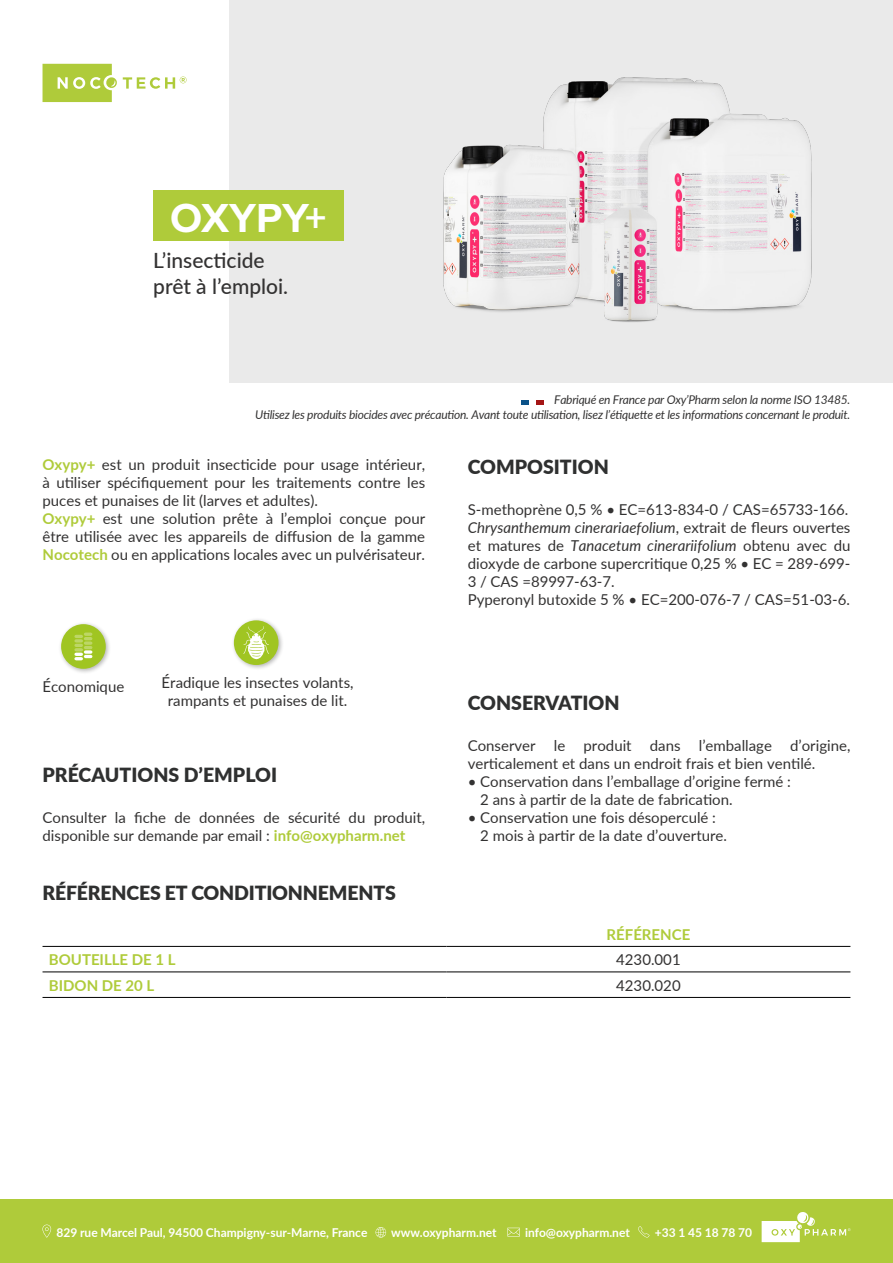
<style>
.page{position:relative;width:893px;height:1263px;background:#fff}
.page>*{position:absolute;margin:0;border:0;box-sizing:border-box;transform-origin:0 0}
.t1{font:700 42px "Proxima Nova";letter-spacing:-.005em;color:#fff}
.t2{font:500 21px/25.2px "Lato";color:#333232}
.t3{font:900 19.5px "Lato";letter-spacing:-.01em;color:#2f3030}
.t4{font:15px/18px "Lato";color:#333232}
.t5{font:700 15px "Lato";color:#afcb3a}
.t6{font:700 12.3px "Lato";color:#fff}
.t7{font:italic 12px "Lato";letter-spacing:-.02em;color:#333232}
.s1{font-weight:700;color:#afcb3a}
.s2{font-style:italic}
</style>
<div class="page">
<div style="left:0;top:1199px;width:893px;height:64px;background:#afcb3a"></div>
<svg style="left:42px;top:1224px;width:9px;height:13px"></svg>
<svg style="left:376px;top:1227px;width:10px;height:10px"></svg>
<svg style="left:507px;top:1228px;width:13px;height:8px"></svg>
<svg style="left:638px;top:1226px;width:11px;height:11px"></svg>
<svg style="left:762px;top:1212px;width:88px;height:30px"></svg>
<div style="left:229px;top:0;width:664px;height:383px;background:#eaeaea"></div>
<div style="left:153px;top:191px;width:191px;height:50px;background:#afcb3a"></div>
<svg style="left:521px;top:400px;width:23px;height:4px"></svg>
<svg style="left:43px;top:64px;width:144px;height:38px"></svg>
<img style="left:443px;top:77px;width:369px;height:245px">
<hr style="left:43px;top:946px;width:403px;height:1px;background:#000">
<hr style="left:446px;top:946px;width:404px;height:1px;background:#000">
<hr style="left:43px;top:972px;width:403px;height:1px;background:#000">
<hr style="left:446px;top:972px;width:404px;height:1px;background:#000">
<hr style="left:43px;top:997px;width:403px;height:1px;background:#000">
<hr style="left:446px;top:997px;width:404px;height:1px;background:#000">
<div style="left:58px;top:621px;width:54px;height:54px;background:#000;opacity:.3"></div>
<div style="left:61px;top:624px;width:45px;height:45px;background:#a0c522;border-radius:50%"></div>
<svg style="left:76px;top:632px;width:15px;height:28px"></svg>
<div style="left:231px;top:617px;width:53px;height:54px;background:#000;opacity:.3"></div>
<div style="left:234px;top:620px;width:45px;height:45px;background:#a0c522;border-radius:50%"></div>
<svg style="left:243px;top:626px;width:26px;height:33px"></svg>
<h1 class="t1" style="left:170px;top:187px;width:158px">OXYPY+</h1>
<h2 class="t2" style="left:153px;top:247px;width:136px">L’insecticide prêt à l’emploi.</h2>
<p class="t7" style="left:554px;top:391px;width:298px">Fabriqué en France par Oxy’Pharm selon la norme ISO 13485.</p>
<p class="t7" style="left:255px;top:406px;width:597px">Utilisez les produits biocides avec précaution. Avant toute utilisation, lisez l’étiquette et les informations concernant le produit.</p>
<p class="t4" style="left:43px;top:455px;width:384px"><span class="s1">Oxypy+</span> est un produit insecticide pour usage intérieur, à utiliser spécifiquement pour les traitements contre les puces et punaises de lit (larves et adultes).<br><span class="s1">Oxypy+</span> est une solution prête à l’emploi conçue pour être utilisée avec les appareils de diffusion de la gamme <span class="s1">Nocotech</span> ou en applications locales avec un pulvérisateur.</p>
<p class="t4" style="left:43px;top:676px;width:83px">Économique</p>
<p class="t4" style="left:162px;top:673px;width:193px;text-align:center">Éradique les insectes volants, rampants et punaises de lit.</p>
<h3 class="t3" style="left:43px;top:760px;width:236px">PRÉCAUTIONS D’EMPLOI</h3>
<p class="t4" style="left:43px;top:808px;width:384px">Consulter la fiche de données de sécurité du produit, disponible sur demande par email : <span class="s1">info@oxypharm.net</span></p>
<h3 class="t3" style="left:43px;top:878px;width:355px">RÉFÉRENCES ET CONDITIONNEMENTS</h3>
<h3 class="t3" style="left:468px;top:452px;width:143px">COMPOSITION</h3>
<p class="t4" style="left:468px;top:500px;width:384px">S-methoprène 0,5 % • EC=613-834-0 / CAS=65733-166.<br><span class="s2">Chrysanthemum cinerariaefolium</span>, extrait de fleurs ouvertes et matures de <span class="s2">Tanacetum cinerariifolium</span> obtenu avec du dioxyde de carbone supercritique 0,25 % • EC = 289-699- 3 / CAS =89997-63-7.<br>Pyperonyl butoxide 5 % • EC=200-076-7 / CAS=51-03-6.</p>
<h3 class="t3" style="left:468px;top:688px;width:153px">CONSERVATION</h3>
<p class="t4" style="left:468px;top:736px;width:384px">Conserver le produit dans l’emballage d’origine, verticalement et dans un endroit frais et bien ventilé.</p>
<p class="t4" style="left:480px;top:772px;width:312px;text-indent:-13px">• Conservation dans l’emballage d’origine fermé :<br>2 ans à partir de la date de fabrication.</p>
<p class="t4" style="left:480px;top:808px;width:248px;text-indent:-13px">• Conservation une fois désoperculé :<br>2 mois à partir de la date d’ouverture.</p>
<p class="t5" style="left:607px;top:923px;width:85px">RÉFÉRENCE</p>
<p class="t5" style="left:49px;top:949px;width:128px">BOUTEILLE DE 1 L</p>
<p class="t4" style="left:616px;top:950px;width:66px">4230.001</p>
<p class="t5" style="left:49px;top:974px;width:107px">BIDON DE 20 L</p>
<p class="t4" style="left:616px;top:976px;width:66px">4230.020</p>
<p class="t6" style="left:57px;top:1223px;width:312px">829 rue Marcel Paul, 94500 Champigny-sur-Marne, France</p>
<p class="t6" style="left:391px;top:1223px;width:107px">www.oxypharm.net</p>
<p class="t6" style="left:525px;top:1223px;width:106px">info@oxypharm.net</p>
<p class="t6" style="left:655px;top:1223px;width:99px">+33 1 45 18 78 70</p>
</div>
